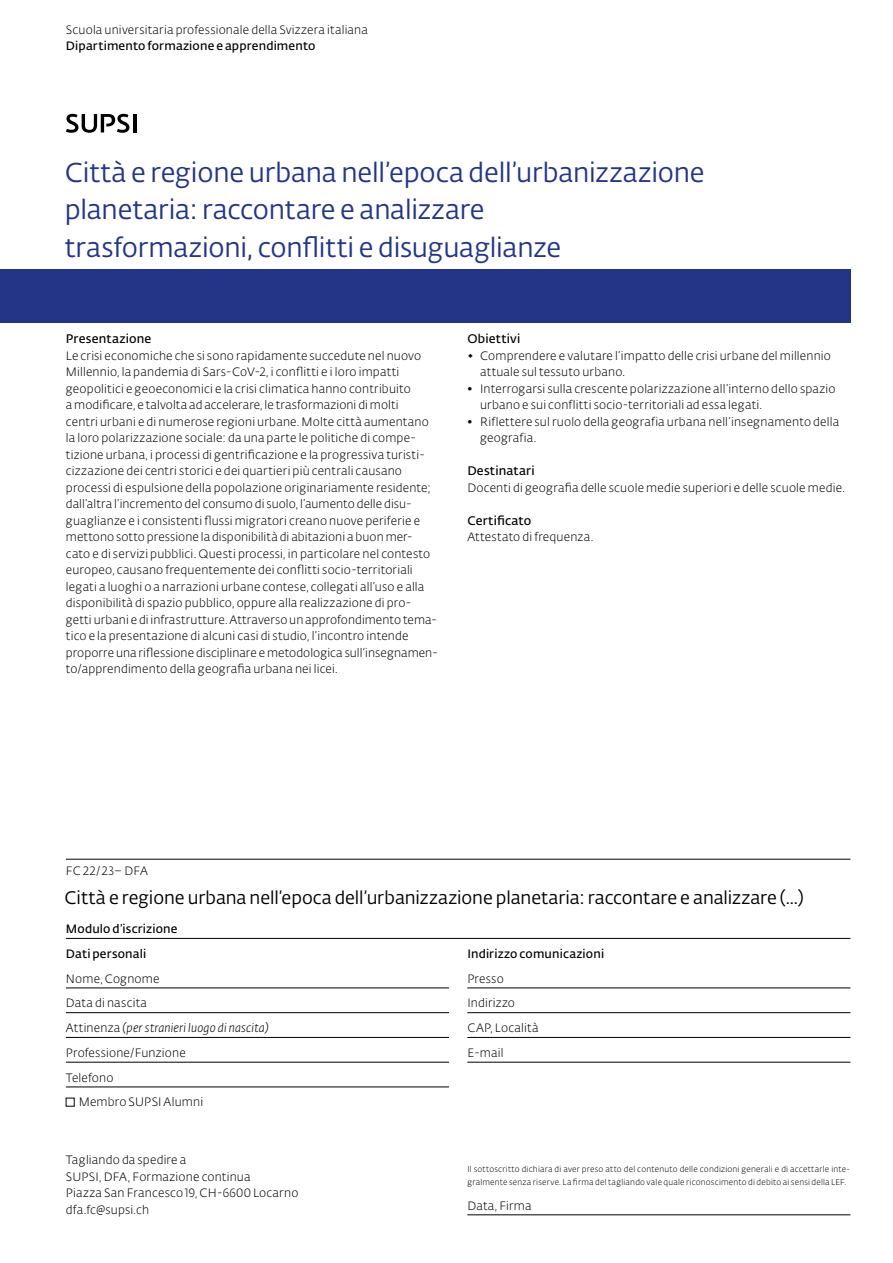
<style>
.page{position:relative;width:893px;height:1263px;background:#fff}
.page>*{position:absolute;margin:0;border:0;box-sizing:border-box;transform-origin:0 0}
.t1{font:27px/37.2px "SUPSI Fedra Sans";letter-spacing:-.01em;color:#243588}
.t2{font:18px "SUPSI Fedra Sans";letter-spacing:-.005em;color:#000}
.t3{font:600 12.3px "SUPSI Fedra Sans";letter-spacing:.015em;color:#000}
.t4{font:300 12px/16.5px "SUPSI Fedra Sans";letter-spacing:.015em;color:#000}
.t5{font:600 12px "SUPSI Fedra Sans";letter-spacing:.015em;color:#000}
.t6{font:italic 300 12px "SUPSI Fedra Sans";letter-spacing:.015em;color:#000}
.t7{font:300 8.25px/12.3px "SUPSI Fedra Sans";letter-spacing:.025em;color:#000}
.s1{font-style:normal}
</style>
<div class="page">
<div style="left:0;top:269px;width:850px;height:54px;background:#243588"></div>
<hr style="left:66px;top:859px;width:784px;height:1px;background:#000">
<hr style="left:66px;top:938px;width:784px;height:1px;background:#000">
<hr style="left:133px;top:114px;width:3px;height:18px;background:#000">
<svg style="left:66px;top:114px;width:63px;height:19px"></svg>
<hr style="left:66px;top:988px;width:383px;height:1px;background:#000">
<hr style="left:66px;top:1012px;width:383px;height:1px;background:#000">
<hr style="left:66px;top:1037px;width:383px;height:1px;background:#000">
<hr style="left:66px;top:1062px;width:383px;height:1px;background:#000">
<hr style="left:66px;top:1087px;width:383px;height:1px;background:#000">
<hr style="left:467px;top:988px;width:383px;height:1px;background:#000">
<hr style="left:467px;top:1012px;width:383px;height:1px;background:#000">
<hr style="left:467px;top:1037px;width:383px;height:1px;background:#000">
<hr style="left:467px;top:1062px;width:383px;height:1px;background:#000">
<hr style="left:467px;top:1214px;width:383px;height:1px;background:#000">
<p class="t4" style="left:66px;top:21px;width:304px">Scuola universitaria professionale della Svizzera italiana</p>
<p class="t5" style="left:66px;top:37px;width:251px">Dipartimento formazione e apprendimento</p>
<h1 class="t1" style="left:65px;top:153px;width:641px">Città e regione urbana nell’epoca dell’urbanizzazione planetaria: raccontare e analizzare<br>trasformazioni, conflitti e disuguaglianze</h1>
<p class="t3" style="left:66px;top:330px;width:87px">Presentazione</p>
<p class="t4" style="left:66px;top:347px;width:374px">Le crisi economiche che si sono rapidamente succedute nel nuovo Millennio, la pandemia di Sars-CoV-2, i conflitti e i loro impatti geopolitici e geoeconomici e la crisi climatica hanno contribuito<br>a modificare, e talvolta ad accelerare, le trasformazioni di molti<br>centri urbani e di numerose regioni urbane. Molte città aumentano la loro polarizzazione sociale: da una parte le politiche di compe&shy;tizione urbana, i processi di gentrificazione e la progressiva turisti&shy;cizzazione dei centri storici e dei quartieri più centrali causano processi di espulsione della popolazione originariamente residente; dall’altra l’incremento del consumo di suolo, l’aumento delle disu&shy;guaglianze e i consistenti flussi migratori creano nuove periferie e mettono sotto pressione la disponibilità di abitazioni a buon mer&shy;cato e di servizi pubblici. Questi processi, in particolare nel contesto europeo, causano frequentemente dei conflitti socio-territoriali legati a luoghi o a narrazioni urbane contese, collegati all’uso e alla disponibilità di spazio pubblico, oppure alla realizzazione di pro&shy;getti urbani e di infrastrutture. Attraverso un approfondimento tema&shy;tico e la presentazione di alcuni casi di studio, l’incontro intende proporre una riflessione disciplinare e metodologica sull’insegnamen&shy;to/apprendimento della geografia urbana nei licei.</p>
<p class="t3" style="left:467px;top:330px;width:55px">Obiettivi</p>
<p class="t4" style="left:480px;top:347px;width:352px;text-indent:-13px">◆ Comprendere e valutare l’impatto delle crisi urbane del millennio attuale sul tessuto urbano.</p>
<p class="t4" style="left:480px;top:380px;width:357px;text-indent:-13px">• Interrogarsi sulla crescente polarizzazione all’interno dello spazio urbano e sui conflitti socio-territoriali ad essa legati.</p>
<p class="t4" style="left:480px;top:413px;width:361px;text-indent:-13px">• Riflettere sul ruolo della geografia urbana nell’insegnamento della geografia.</p>
<p class="t3" style="left:467px;top:462px;width:69px">Destinatari</p>
<p class="t4" style="left:467px;top:479px;width:379px">Docenti di geografia delle scuole medie superiori e delle scuole medie.</p>
<p class="t3" style="left:467px;top:511px;width:66px">Certificato</p>
<p class="t4" style="left:467px;top:528px;width:127px">Attestato di frequenza.</p>
<p class="t4" style="left:66px;top:863px;width:84px">FC 22/23– DFA</p>
<h2 class="t2" style="left:65px;top:885px;width:741px">Città e regione urbana nell’epoca dell’urbanizzazione planetaria: raccontare e analizzare (...)</h2>
<p class="t5" style="left:66px;top:920px;width:113px">Modulo d’iscrizione</p>
<p class="t5" style="left:66px;top:945px;width:82px">Dati personali</p>
<p class="t4" style="left:66px;top:970px;width:95px">Nome, Cognome</p>
<p class="t4" style="left:66px;top:995px;width:83px">Data di nascita</p>
<p class="t6" style="left:66px;top:1020px;width:204px"><span class="s1">Attinenza</span> (per stranieri luogo di nascita)</p>
<p class="t4" style="left:66px;top:1044px;width:121px">Professione/Funzione</p>
<p class="t4" style="left:66px;top:1069px;width:49px">Telefono</p>
<p class="t4" style="left:79px;top:1094px;width:126px">Membro SUPSI Alumni</p>
<p class="t4" style="left:66px;top:1151px;width:234px">Tagliando da spedire a<br>SUPSI, DFA, Formazione continua<br>Piazza San Francesco 19, CH-6600 Locarno dfa.fc@supsi.ch</p>
<p class="t5" style="left:467px;top:945px;width:138px">Indirizzo comunicazioni</p>
<p class="t4" style="left:467px;top:966px;width:73px;line-height:24.8px">Presso<br>Indirizzo<br>CAP, Località<br>E-mail</p>
<p class="t7" style="left:467px;top:1163px;width:385px">Il sottoscritto dichiara di aver preso atto del contenuto delle condizioni generali e di accettarle inte&shy;gralmente senza riserve. La firma del tagliando vale quale riconoscimento di debito ai sensi della LEF.</p>
<p class="t4" style="left:467px;top:1197px;width:66px">Data, Firma</p>
</div>
